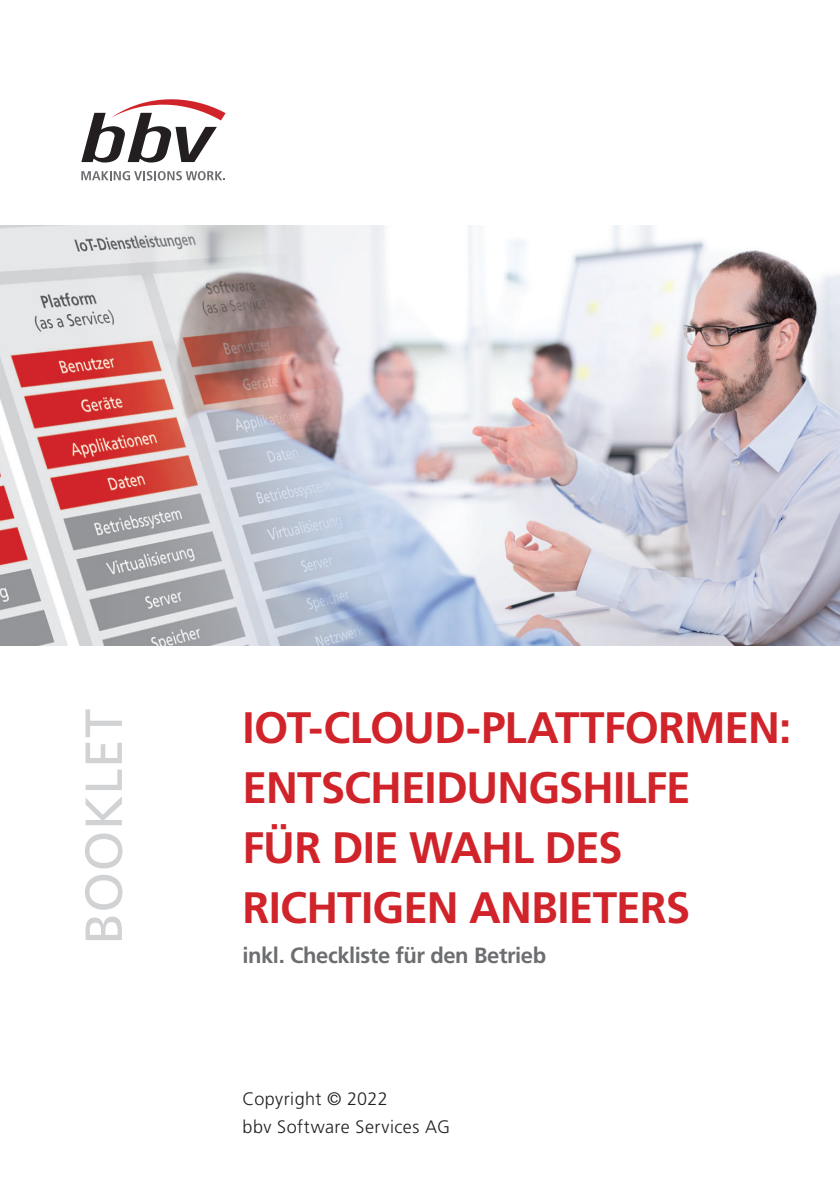
<style>
.page{position:relative;width:840px;height:1191px;background:#fff}
.page>*{position:absolute;margin:0;border:0;box-sizing:border-box;transform-origin:0 0}
.t1{font:52px "Frutiger";letter-spacing:.015em;color:#d1d2d4}
.t2{font:700 44px/60px "Frutiger";letter-spacing:-.02em;color:#d1232a}
.t3{font:700 22px "Frutiger";letter-spacing:-.02em;color:#6c6d70}
.t4{font:300 18px/28px "Frutiger";letter-spacing:.02em;color:#231f20}
</style>
<div class="page">
<img style="left:0;top:225px;width:839px;height:420px">
<svg style="left:81px;top:171px;width:144px;height:9px"></svg>
<svg style="left:81px;top:99px;width:144px;height:63px"></svg>
<p class="t1" style="left:73px;top:944px;width:237px;rotate:-90deg">BOOKLET</p>
<p class="t2" style="left:242px;top:697px;width:550px">IOT-CLOUD-PLATTFORMEN:<br>ENTSCHEIDUNGSHILFE<br>FÜR DIE WAHL DES<br>RICHTIGEN ANBIETERS</p>
<p class="t3" style="left:242px;top:942px;width:305px">inkl. Checkliste für den Betrieb</p>
<p class="t4" style="left:242px;top:1084px;width:209px">Copyright © 2022<br>bbv Software Services AG</p>
</div>
